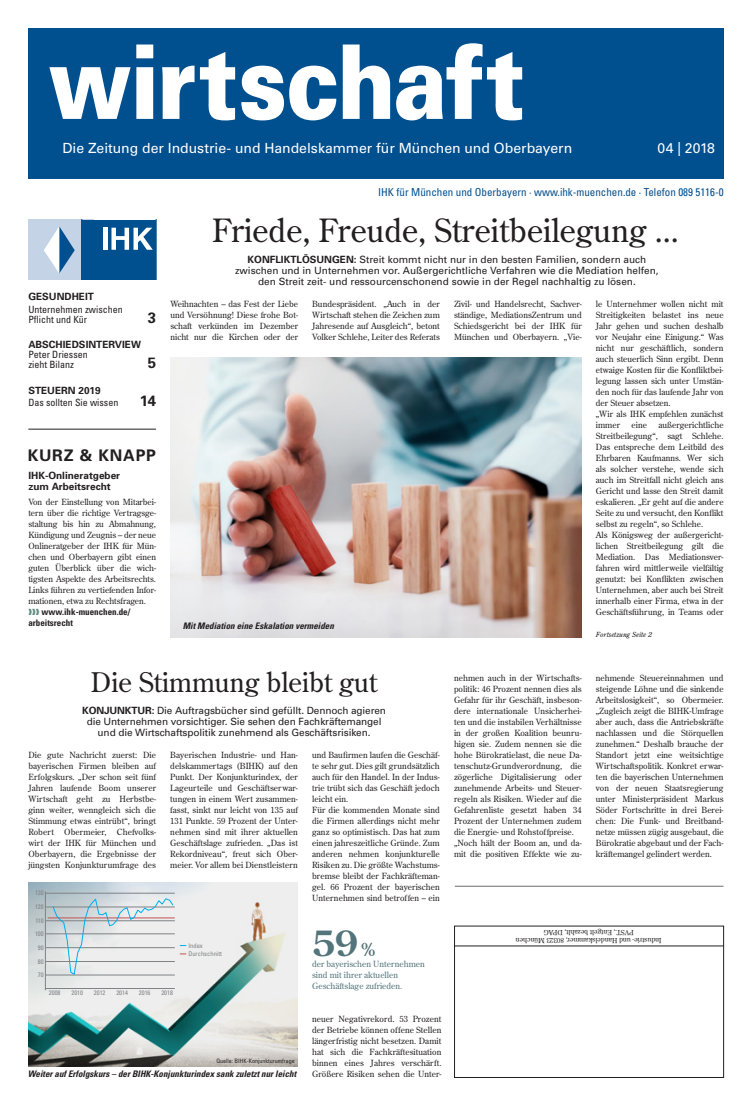
<style>
.page{position:relative;width:752px;height:1106px;background:#fff}
.page>*{position:absolute;margin:0;border:0;box-sizing:border-box;transform-origin:0 0}
.t1{font:900 103px "Univers";letter-spacing:-.02em;color:#fff;scale:.86 1}
.t2{font:700 35px "Century Old Style";color:#52747a}
.t3{font:32px "Century Old Style";color:#231f20}
.t4{font:27px "Century Old Style";color:#231f20}
.t5{font:700 16px "Univers";letter-spacing:.05em;color:#231f20}
.t6{font:700 15px "Univers";color:#231f20}
.t7{font:500 14px "Univers CE";letter-spacing:-.005em;color:#fff}
.t8{font:condensed 11px "Univers";color:#004f8f}
.t9{font:10px/11px "Univers";color:#231f20;text-align:center}
.t10{font:condensed 10px/10px "Univers";color:#231f20}
.t11{font:700 10px/11px "Univers";color:#231f20}
.t12{font:italic 700 condensed 9px "Univers";color:#231f20}
.t13{font:700 condensed 9px/11px "Univers";color:#231f20}
.t14{font:8.5px/11px "Century Old Style";letter-spacing:.005em;color:#231f20;text-align:justify}
.t15{font:8.5px/11px "Century Old Style";color:#52747a}
.t16{font:7px/8px "Century Old Style";color:#231f20;text-align:center}
.t17{font:italic 7px "Century Old Style";color:#231f20}
.t18{font:condensed 6.5px "Univers";color:#808285}
.t19{font:condensed 6px "Univers";color:#231f20}
.s1{color:#608d84}
.s2{font-weight:700}
.s3{font-size:18px}
</style>
<div class="page">
<div style="left:28px;top:28px;width:695px;height:151px;background:#004f8f"></div>
<hr style="left:454px;top:945px;width:269px;height:1px;background:#231f20">
<svg style="left:29px;top:220px;width:127px;height:59px;background:#5d8eb8"></svg>
<hr style="left:454px;top:886px;width:269px;height:1px;background:#6c6d70">
<hr style="left:28px;top:428px;width:128px;height:1px;background:#231f20">
<img style="left:28px;top:882px;width:270px;height:184px">
<img style="left:170px;top:357px;width:411px;height:280px">
<hr style="left:45px;top:892px;width:130px;height:1px;background:#808285">
<hr style="left:45px;top:906px;width:130px;height:1px;background:#808285">
<hr style="left:45px;top:920px;width:130px;height:1px;background:#808285">
<hr style="left:45px;top:933px;width:130px;height:1px;background:#808285">
<hr style="left:45px;top:947px;width:130px;height:1px;background:#808285">
<hr style="left:45px;top:961px;width:130px;height:1px;background:#808285">
<hr style="left:45px;top:974px;width:130px;height:1px;background:#808285">
<hr style="left:45px;top:988px;width:130px;height:1px;background:#808285">
<hr style="left:45px;top:891px;width:1px;height:99px;background:#808285">
<hr style="left:48px;top:917px;width:127px;height:1px;background:#bf5352">
<svg style="left:52px;top:897px;width:122px;height:79px;background:#d5dbde"></svg>
<h1 class="t1" style="left:48px;top:18px;width:555px">wirtschaft</h1>
<h3 class="t7" style="left:62px;top:139px;width:511px">Die Zeitung der Industrie- und Handelskammer für München und Oberbayern</h3>
<h3 class="t7" style="left:657px;top:139px;width:59px">04 | 2018</h3>
<p class="t8" style="left:378px;top:185px;width:347px">IHK für München und Oberbayern · www.ihk-muenchen.de · Telefon 089 5116-0</p>
<h3 class="t3" style="left:212px;top:210px;width:468px">Friede, Freude, Streitbeilegung ...</h3>
<p class="t11" style="left:28px;top:291px;width:67px">GESUNDHEIT</p>
<p class="t10" style="left:28px;top:304px;width:96px">Unternehmen zwischen<br>Pflicht und Kür</p>
<h3 class="t6" style="left:148px;top:309px;width:10px">3</h3>
<p class="t11" style="left:28px;top:339px;width:114px">ABSCHIEDSINTERVIEW</p>
<p class="t10" style="left:28px;top:349px;width:61px">Peter Driessen zieht Bilanz</p>
<h3 class="t6" style="left:148px;top:353px;width:10px">5</h3>
<p class="t11" style="left:28px;top:384px;width:74px">STEUERN 2019</p>
<p class="t10" style="left:28px;top:398px;width:91px">Das sollten Sie wissen</p>
<h3 class="t6" style="left:140px;top:392px;width:18px">14</h3>
<h3 class="t5" style="left:28px;top:445px;width:130px">KURZ &amp; KNAPP</h3>
<p class="t11" style="left:28px;top:470px;width:93px">IHK-Onlineratgeber zum Arbeitsrecht</p>
<p class="t14" style="left:28px;top:496px;width:129px">Von der Einstellung von Mitarbei&shy;tern über die richtige Vertragsge&shy;staltung bis hin zu Abmahnung, Kündigung und Zeugnis – der neue Onlineratgeber der IHK für Mün&shy;chen und Oberbayern gibt einen guten Überblick über die wich&shy;tigsten Aspekte des Arbeitsrechts.<br>Links führen zu vertiefenden Infor&shy;mationen, etwa zu Rechtsfragen.</p>
<p class="t13" style="left:28px;top:606px;width:103px"><span class="s1">❱❱❱</span> www.ihk-muenchen.de/ arbeitsrecht</p>
<p class="t9" style="left:235px;top:254px;width:425px"><span class="s2">KONFLIKTLÖSUNGEN:</span> Streit kommt nicht nur in den besten Familien, sondern auch zwischen und in Unternehmen vor. Außergerichtliche Verfahren wie die Mediation helfen, den Streit zeit- und ressourcenschonend sowie in der Regel nachhaltig zu lösen.</p>
<p class="t14" style="left:170px;top:298px;width:129px">Weihnachten – das Fest der Liebe und Versöhnung! Diese frohe Bot&shy;schaft verkünden im Dezember nicht nur die Kirchen oder der</p>
<p class="t14" style="left:312px;top:298px;width:129px">Bundespräsident. „Auch in der Wirtschaft stehen die Zeichen zum Jahresende auf Ausgleich“, betont Volker Schlehe, Leiter des Referats</p>
<p class="t14" style="left:454px;top:298px;width:129px">Zivil- und Handelsrecht, Sachver&shy;ständige, MediationsZentrum und Schiedsgericht bei der IHK für München und Oberbayern. „Vie-</p>
<p class="t14" style="left:595px;top:298px;width:129px;text-align:left">le Unternehmer wollen nicht mit<br>Streitigkeiten belastet ins neue<br>Jahr gehen und suchen deshalb vor Neujahr eine Einigung.“ Was nicht nur geschäftlich, sondern auch steuerlich Sinn ergibt. Denn etwaige Kosten für die Konfliktbei&shy;legung lassen sich unter Umstän&shy;den noch für das laufende Jahr von der Steuer absetzen.<br>„Wir als IHK empfehlen zunächst immer</p>
<p class="t14" style="left:595px;top:419px;width:129px;text-align:left;text-indent:62px">außergerichtliche<br>Streitbeilegung“, sagt Schlehe.<br>Das entspreche dem Leitbild des<br>Ehrbaren Kaufmanns. Wer sich als solcher verstehe, wende sich auch im Streitfall nicht gleich ans<br>Gericht und lasse den Streit damit eskalieren. „Er geht auf die andere<br>Seite zu und versucht, den Konflikt selbst zu regeln“, so Schlehe.<br>Als Königsweg der außergericht&shy;lichen Streitbeilegung gilt die<br>Mediation. Das Mediationsver&shy;fahren wird mittlerweile vielfältig genutzt: bei Konflikten zwischen<br>Unternehmen, aber auch bei Streit innerhalb einer Firma, etwa in der<br>Geschäftsführung, in Teams oder</p>
<p class="t14" style="left:631px;top:419px;width:17px">eine</p>
<p class="t12" style="left:183px;top:620px;width:152px">Mit Mediation eine Eskalation vermeiden</p>
<p class="t17" style="left:595px;top:630px;width:57px">Fortsetzung Seite 2</p>
<h3 class="t4" style="left:91px;top:664px;width:288px">Die Stimmung bleibt gut</h3>
<p class="t9" style="left:82px;top:705px;width:305px"><span class="s2">KONJUNKTUR:</span> Die Auftragsbücher sind gefüllt. Dennoch agieren die Unternehmen vorsichtiger. Sie sehen den Fachkräftemangel und die Wirtschaftspolitik zunehmend als Geschäftsrisiken.</p>
<p class="t14" style="left:28px;top:749px;width:129px">Die gute Nachricht zuerst: Die bayerischen Firmen bleiben auf Erfolgskurs. „Der schon seit fünf Jahren laufende Boom unserer Wirtschaft geht zu Herbstbe&shy;ginn weiter, wenngleich sich die Stimmung etwas eintrübt“, bringt Robert Obermeier, Chefvolks&shy;wirt der IHK für München und Oberbayern, die Ergebnisse der jüngsten Konjunkturumfrage des</p>
<p class="t14" style="left:170px;top:749px;width:129px">Bayerischen Industrie- und Han&shy;delskammertags (BIHK) auf den Punkt. Der Konjunkturindex, der Lageurteile und Geschäftserwar&shy;tungen in einem Wert zusammen&shy;fasst, sinkt nur leicht von 135 auf 131 Punkte. 59 Prozent der Unter&shy;nehmen sind mit ihrer aktuellen Geschäftslage zufrieden. „Das ist Rekordniveau“, freut sich Ober&shy;meier. Vor allem bei Dienstleistern</p>
<p class="t14" style="left:312px;top:749px;width:129px;text-align:left">und Baufirmen laufen die Geschäf&shy;te sehr gut. Dies gilt grundsätzlich auch für den Handel. In der Indus&shy;trie trübt sich das Geschäft jedoch leicht ein.<br>Für die kommenden Monate sind die Firmen allerdings nicht mehr ganz so optimistisch. Das hat zum einen jahreszeitliche Gründe. Zum anderen nehmen konjunkturelle<br>Risiken zu. Die größte Wachstums&shy;bremse bleibt der Fachkräfteman&shy;gel. 66 Prozent der bayerischen<br>Unternehmen sind betroffen – ein</p>
<p class="t18" style="left:35px;top:888px;width:10px">130</p>
<p class="t18" style="left:35px;top:902px;width:10px">120</p>
<p class="t18" style="left:35px;top:916px;width:10px">110</p>
<p class="t18" style="left:35px;top:929px;width:10px">100</p>
<p class="t18" style="left:38px;top:943px;width:7px">90</p>
<p class="t18" style="left:38px;top:957px;width:7px">80</p>
<p class="t18" style="left:38px;top:971px;width:7px">70</p>
<p class="t18" style="left:49px;top:989px;width:13px">2008</p>
<p class="t18" style="left:71px;top:989px;width:13px">2010</p>
<p class="t18" style="left:94px;top:989px;width:13px">2012</p>
<p class="t18" style="left:116px;top:989px;width:13px">2014</p>
<p class="t18" style="left:139px;top:989px;width:13px">2016</p>
<p class="t18" style="left:161px;top:989px;width:13px">2018</p>
<p class="t18" style="left:188px;top:941px;width:16px">Index</p>
<p class="t18" style="left:188px;top:949px;width:35px">Durchschnitt</p>
<p class="t19" style="left:216px;top:1057px;width:80px">Quelle: BIHK-Konjunkturumfrage</p>
<p class="t12" style="left:28px;top:1068px;width:270px">Weiter auf Erfolgskurs – der BIHK-Konjunkturindex sank zuletzt nur leicht</p>
<h2 class="t2" style="left:312px;top:920px;width:65px">59<span class="s3">%</span></h2>
<p class="t15" style="left:312px;top:958px;width:114px">der bayerischen Unternehmen sind mit ihrer aktuellen<br>Geschäftslage zufrieden.</p>
<p class="t14" style="left:312px;top:1013px;width:131px">neuer Negativrekord. 53 Prozent der Betriebe können offene Stellen längerfristig nicht besetzen. Damit hat sich die Fachkräftesituation binnen eines Jahres verschärft.<br>Größere Risiken sehen die Unter-</p>
<p class="t14" style="left:454px;top:672px;width:129px;text-align:left">nehmen auch in der Wirtschafts&shy;politik: 46 Prozent nennen dies als Gefahr für ihr Geschäft, insbeson&shy;dere internationale Unsicherhei&shy;ten und die instabilen Verhältnisse in der großen Koalition beunru&shy;higen sie. Zudem nennen sie die hohe Bürokratielast, die neue Da&shy;tenschutz-Grundverordnung, die zögerliche Digitalisierung oder zunehmende Arbeits- und Steuer&shy;regeln als Risiken. Wieder auf die Gefahrenliste gesetzt haben 34<br>Prozent der Unternehmen zudem die Energie- und Rohstoffpreise. „Noch hält der Boom an, und da&shy;mit die positiven Effekte wie zu-</p>
<p class="t14" style="left:595px;top:672px;width:129px">nehmende Steuereinnahmen und steigende Löhne und die sinkende Arbeitslosigkeit“, so Obermeier. „Zugleich zeigt die BIHK-Umfrage aber auch, dass die Antriebskräfte nachlassen und die Störquellen zunehmen.“ Deshalb brauche der Standort jetzt eine weitsichtige Wirtschaftspolitik. Konkret erwar&shy;ten die bayerischen Unternehmen von der neuen Staatsregierung unter Ministerpräsident Markus Söder Fortschritte in drei Berei&shy;chen: Die Funk- und Breitband&shy;netze müssen zügig ausgebaut, die Bürokratie abgebaut und der Fach&shy;kräftemangel gelindert werden.</p>
<p class="t16" style="left:661px;top:944px;width:147px;rotate:-180deg">Industrie- und Handelskammer, 80323 München<br>PVST., Entgelt bezahlt, DPAG</p>
</div>
